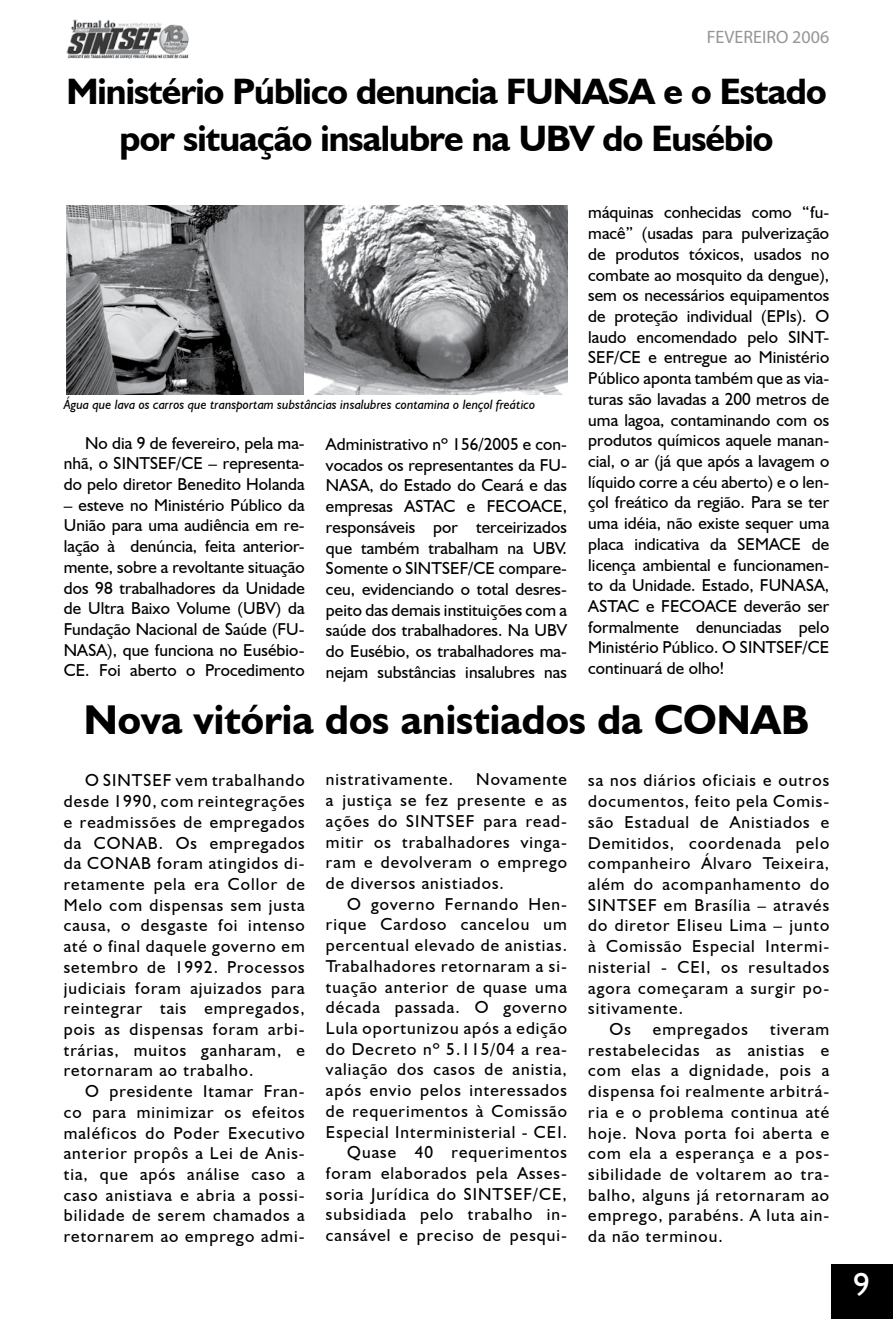
<style>
.page{position:relative;width:893px;height:1319px;background:#fff}
.page>*{position:absolute;margin:0;border:0;box-sizing:border-box;transform-origin:0 0}
.t1{font:700 41.7px "Humanist 521 BT";color:#000}
.t2{font:700 36.75px/46.5px "Humanist 521 BT";letter-spacing:-.025em;color:#000;text-align:center}
.t3{font:18px "Myriad Pro";color:#939598}
.t4{font:17.25px/20.7px "Humanist 521 BT";letter-spacing:.06em;color:#000;text-align:justify}
.t5{font:italic 13.5px "Humanist 521 BT";color:#000}
</style>
<div class="page">
<img style="left:66px;top:205px;width:501px;height:190px">
<img style="left:66px;top:19px;width:123px;height:40px">
<div style="left:831px;top:1264px;width:62px;height:54px;background:#000"></div>
<p class="t3" style="left:707px;top:25px;width:124px">FEVEREIRO 2006</p>
<h2 class="t2" style="left:66px;top:68px;width:762px">Ministério Público denuncia FUNASA e o Estado por situação insalubre na UBV do Eusébio</h2>
<p class="t5" style="left:64px;top:396px;width:473px">Água que lava os carros que transportam substâncias insalubres contamina o lençol freático</p>
<p class="t4" style="left:64px;top:432px;width:242px;text-indent:21px">No dia 9 de fevereiro, pela ma&shy;nhã, o SINTSEF/CE – representa&shy;do pelo diretor Benedito Holanda</p>
<p class="t4" style="left:64px;top:494px;width:243px">– esteve no Ministério Público da União para uma audiência em re&shy;lação à denúncia, feita anterior&shy;mente, sobre a revoltante situação dos 98 trabalhadores da Unidade de Ultra Baixo Volume (UBV) da Fundação Nacional de Saúde (FU-NASA), que funciona no Eusébio-CE. Foi aberto o Procedimento</p>
<p class="t4" style="left:326px;top:433px;width:243px">Administrativo nº 156/2005 e con&shy;vocados os representantes da FU-NASA, do Estado do Ceará e das empresas ASTAC e FECOACE, responsáveis por terceirizados que também trabalham na UBV.<br>Somente o SINTSEF/CE compare&shy;ceu, evidenciando o total desres&shy;peito das demais instituições com a saúde dos trabalhadores. Na UBV do Eusébio, os trabalhadores ma&shy;nejam substâncias insalubres nas</p>
<p class="t4" style="left:588px;top:202px;width:243px">máquinas conhecidas como “fu&shy;macê” (usadas para pulverização de produtos tóxicos, usados no combate ao mosquito da dengue), sem os necessários equipamentos de proteção individual (EPIs). O laudo encomendado pelo SINT-SEF/CE e entregue ao Ministério Público aponta também que as via&shy;turas são lavadas a 200 metros de uma lagoa, contaminando com os produtos químicos aquele manan&shy;cial, o ar (já que após a lavagem o líquido corre a céu aberto) e o len&shy;çol freático da região. Para se ter uma idéia, não existe sequer uma placa indicativa da SEMACE de licença ambiental e funcionamen&shy;to da Unidade. Estado, FUNASA, ASTAC e FECOACE deverão ser formalmente denunciadas pelo Ministério Público. O SINTSEF/CE continuará de olho!</p>
<h1 class="t1" style="left:84px;top:693px;width:727px">Nova vitória dos anistiados da CONAB</h1>
<p class="t4" style="left:64px;top:769px;width:243px;text-indent:21px">O SINTSEF vem trabalhando desde 1990, com reintegrações e readmissões de empregados da CONAB. Os empregados da CONAB foram atingidos di&shy;retamente pela era Collor de Melo com dispensas sem justa causa, o desgaste foi intenso até o final daquele governo em setembro de 1992. Processos judiciais foram ajuizados para reintegrar tais empregados, pois as dispensas foram arbi&shy;trárias, muitos ganharam, e retornaram ao trabalho.</p>
<p class="t4" style="left:64px;top:1080px;width:242px;text-indent:21px">O presidente Itamar Fran&shy;co para minimizar os efeitos maléficos do Poder Executivo anterior propôs a Lei de Anis&shy;tia, que após análise caso a caso anistiava e abria a possi&shy;bilidade de serem chamados a retornarem ao emprego admi-</p>
<p class="t4" style="left:326px;top:768px;width:243px;text-indent:150px">Novamente a justiça se fez presente e as ações do SINTSEF para read&shy;mitir os trabalhadores vinga&shy;ram e devolveram o emprego de diversos anistiados.</p>
<p class="t4" style="left:326px;top:892px;width:243px;text-align:right">O governo Fernando Hen&shy;rique Cardoso cancelou um percentual elevado de anistias.<br>Trabalhadores retornaram a si&shy;tuação anterior de quase uma década passada. O governo<br>Lula oportunizou após a edição do Decreto nº 5.115/04 a rea&shy;valiação dos casos de anistia, após envio pelos interessados de requerimentos à Comissão<br>Especial Interministerial - CEI.<br>Quase 40 requerimentos foram elaborados pela Asses&shy;soria Jurídica do SINTSEF/CE, subsidiada pelo trabalho in&shy;cansável e preciso de pesqui-</p>
<p class="t4" style="left:326px;top:768px;width:129px">nistrativamente.</p>
<p class="t4" style="left:588px;top:769px;width:242px">sa nos diários oficiais e outros</p>
<p class="t4" style="left:588px;top:790px;width:242px">documentos, feito pela Comis-</p>
<p class="t4" style="left:588px;top:811px;width:242px">são Estadual de Anistiados e</p>
<p class="t4" style="left:588px;top:831px;width:242px">Demitidos, coordenada pelo</p>
<p class="t4" style="left:588px;top:852px;width:242px">companheiro Álvaro Teixeira,</p>
<p class="t4" style="left:588px;top:873px;width:242px">além do acompanhamento do</p>
<p class="t4" style="left:588px;top:894px;width:243px">SINTSEF em Brasília – através</p>
<p class="t4" style="left:588px;top:914px;width:242px">do diretor Eliseu Lima – junto</p>
<p class="t4" style="left:588px;top:935px;width:242px">à Comissão Especial Intermi-</p>
<p class="t4" style="left:588px;top:956px;width:242px">nisterial - CEI, os resultados</p>
<p class="t4" style="left:588px;top:976px;width:242px">agora começaram a surgir po-</p>
<p class="t4" style="left:588px;top:997px;width:96px">sitivamente.</p>
<p class="t4" style="left:609px;top:1018px;width:23px">Os</p>
<p class="t4" style="left:653px;top:1018px;width:97px">empregados</p>
<p class="t4" style="left:588px;top:1018px;width:243px;text-indent:182px">tiveram restabelecidas as anistias e com elas a dignidade, pois a dispensa foi realmente arbitrá&shy;ria e o problema continua até hoje. Nova porta foi aberta e com ela a esperança e a pos&shy;sibilidade de voltarem ao tra&shy;balho, alguns já retornaram ao emprego, parabéns. A luta ain&shy;da não terminou.</p>
</div>
